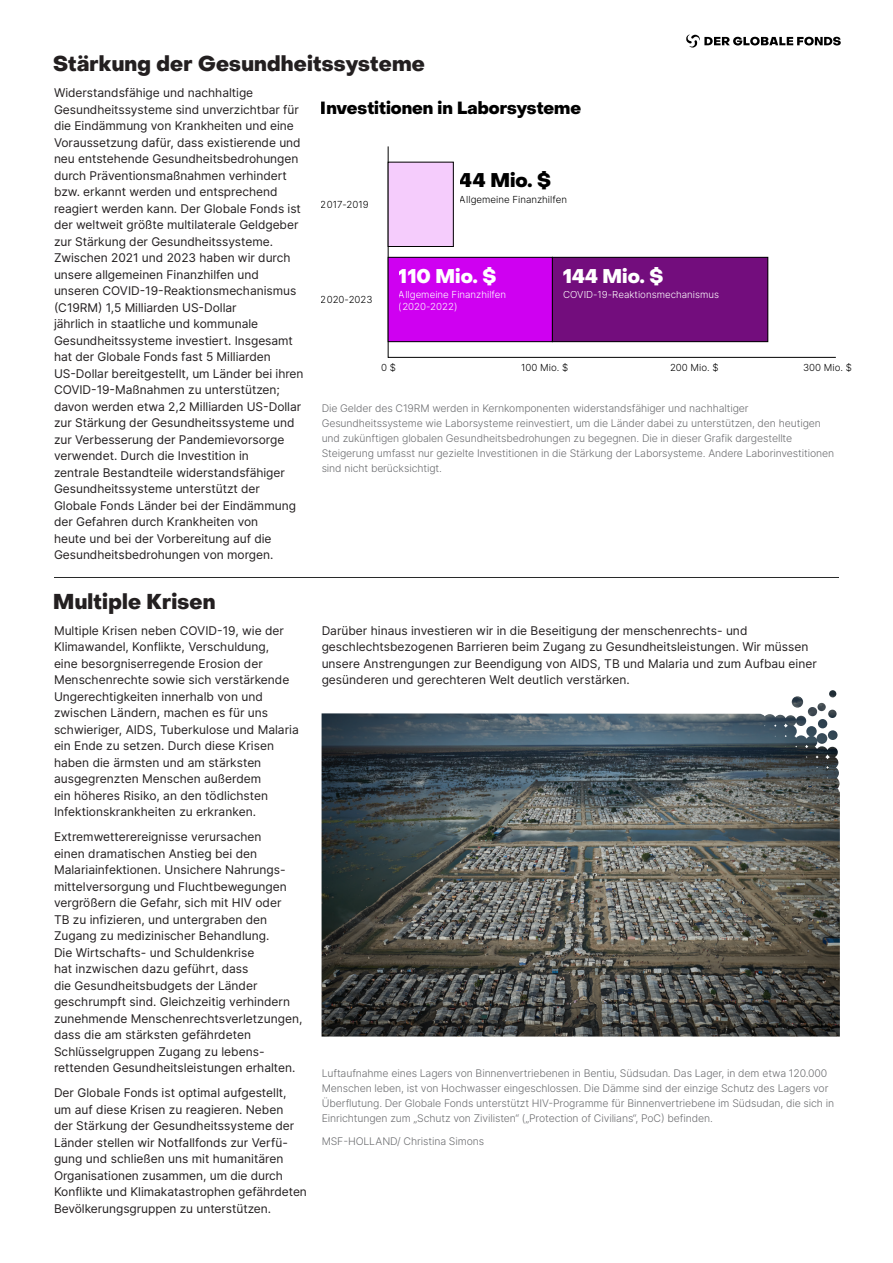
<style>
.page{position:relative;width:893px;height:1263px;background:#fff}
.page>*{position:absolute;margin:0;border:0;box-sizing:border-box;transform-origin:0 0}
.heading{font:800 21px "Object Sans";letter-spacing:.01em;color:#231f20}
.t1{font:800 19.5px "PP Object Sans";color:#fff}
.t2{font:800 19.5px "PP Object Sans";color:#000}
.t3{font:800 17.25px "PP Object Sans";color:#000}
.Body{font:12px/16.5px "Inter";letter-spacing:-.005em;color:#231f20}
.t4{font:300 10.5px/15px "Inter";letter-spacing:-.01em;color:#6c6d70}
.t5{font:300 9.75px "Inter";color:#000}
.t6{font:300 9.75px/11.7px "Inter";color:#fff}
</style>
<div class="page">
<svg style="left:686px;top:35px;width:155px;height:13px"></svg>
<img style="left:322px;top:690px;width:518px;height:346px">
<hr style="left:54px;top:577px;width:785px;height:1px;background:#292a2a">
<svg style="left:388px;top:146px;width:448px;height:212px"></svg>
<div style="left:388px;top:162px;width:65px;height:84px;background:#f5ccfc"></div>
<div style="left:388px;top:162px;width:66px;height:85px;border:1px solid #000"></div>
<div style="left:388px;top:257px;width:164px;height:85px;background:#cf00f1"></div>
<div style="left:388px;top:257px;width:165px;height:85px;border:1px solid #000"></div>
<div style="left:552px;top:257px;width:216px;height:85px;background:#730d7d"></div>
<div style="left:552px;top:257px;width:216px;height:85px;border:1px solid #000"></div>
<p class="heading" style="left:53px;top:50px;width:373px">Stärkung der Gesundheitssysteme</p>
<p class="Body" style="left:54px;top:85px;width:251px">Widerstandsfähige und nachhaltige Gesundheitssysteme sind unverzichtbar für die Eindämmung von Krankheiten und eine Voraussetzung dafür, dass existierende und neu entstehende Gesundheitsbedrohungen durch Präventionsmaßnahmen verhindert bzw. erkannt werden und entsprechend reagiert werden kann. Der Globale Fonds ist der weltweit größte multilaterale Geldgeber zur Stärkung der Gesundheitssysteme.<br>Zwischen 2021 und 2023 haben wir durch unsere allgemeinen Finanzhilfen und unseren COVID-19-Reaktionsmechanismus (C19RM) 1,5 Milliarden US-Dollar<br>jährlich in staatliche und kommunale Gesundheitssysteme investiert. Insgesamt hat der Globale Fonds fast 5 Milliarden US-Dollar bereitgestellt, um Länder bei ihren COVID-19-Maßnahmen zu unterstützen; davon werden etwa 2,2 Milliarden US-Dollar zur Stärkung der Gesundheitssysteme und zur Verbesserung der Pandemievorsorge verwendet. Durch die Investition in<br>zentrale Bestandteile widerstandsfähiger Gesundheitssysteme unterstützt der Globale Fonds Länder bei der Eindämmung der Gefahren durch Krankheiten von<br>heute und bei der Vorbereitung auf die Gesundheitsbedrohungen von morgen.</p>
<p class="heading" style="left:53px;top:589px;width:164px">Multiple Krisen</p>
<p class="Body" style="left:54px;top:622px;width:246px">Multiple Krisen neben COVID-19, wie der Klimawandel, Konflikte, Verschuldung,<br>eine besorgniserregende Erosion der Menschenrechte sowie sich verstärkende Ungerechtigkeiten innerhalb von und zwischen Ländern, machen es für uns schwieriger, AIDS, Tuberkulose und Malaria ein Ende zu setzen. Durch diese Krisen haben die ärmsten und am stärksten ausgegrenzten Menschen außerdem<br>ein höheres Risiko, an den tödlichsten Infektionskrankheiten zu erkranken.</p>
<p class="Body" style="left:54px;top:828px;width:250px">Extremwetterereignisse verursachen<br>einen dramatischen Anstieg bei den Malariainfektionen. Unsichere Nahrungs&shy;mittelversorgung und Fluchtbewegungen vergrößern die Gefahr, sich mit HIV oder<br>TB zu infizieren, und untergraben den Zugang zu medizinischer Behandlung.<br>Die Wirtschafts- und Schuldenkrise<br>hat inzwischen dazu geführt, dass<br>die Gesundheitsbudgets der Länder geschrumpft sind. Gleichzeitig verhindern zunehmende Menschenrechtsverletzungen, dass die am stärksten gefährdeten Schlüsselgruppen Zugang zu lebens&shy;rettenden Gesundheitsleistungen erhalten.</p>
<p class="Body" style="left:54px;top:1084px;width:254px">Der Globale Fonds ist optimal aufgestellt, um auf diese Krisen zu reagieren. Neben<br>der Stärkung der Gesundheitssysteme der Länder stellen wir Notfallfonds zur Verfü&shy;gung und schließen uns mit humanitären Organisationen zusammen, um die durch Konflikte und Klimakatastrophen gefährdeten Bevölkerungsgruppen zu unterstützen.</p>
<h3 class="t3" style="left:321px;top:97px;width:262px">Investitionen in Laborsysteme</h3>
<p class="t5" style="left:321px;top:197px;width:50px">2017-2019</p>
<h2 class="t2" style="left:460px;top:169px;width:93px">44 Mio. $</h2>
<p class="t5" style="left:460px;top:192px;width:109px">Allgemeine Finanzhilfen</p>
<p class="t5" style="left:321px;top:292px;width:53px">2020-2023</p>
<h2 class="t1" style="left:399px;top:264px;width:99px">110 Mio. $</h2>
<p class="t6" style="left:399px;top:289px;width:109px">Allgemeine Finanzhilfen (2020-2022)</p>
<h2 class="t1" style="left:563px;top:264px;width:102px">144 Mio. $</h2>
<p class="t6" style="left:563px;top:289px;width:157px">COVID-19-Reaktionsmechanismus</p>
<p class="t5" style="left:381px;top:361px;width:16px">0 $</p>
<p class="t5" style="left:521px;top:361px;width:49px">100 Mio. $</p>
<p class="t5" style="left:670px;top:361px;width:50px">200 Mio. $</p>
<p class="t5" style="left:803px;top:361px;width:50px">300 Mio. $</p>
<p class="t4" style="left:322px;top:400px;width:514px">Die Gelder des C19RM werden in Kernkomponenten widerstandsfähiger und nachhaltiger Gesundheitssysteme wie Laborsysteme reinvestiert, um die Länder dabei zu unterstützen, den heutigen und zukünftigen globalen Gesundheitsbedrohungen zu begegnen. Die in dieser Grafik dargestellte Steigerung umfasst nur gezielte Investitionen in die Stärkung der Laborsysteme. Andere Laborinvestitionen sind nicht berücksichtigt.</p>
<p class="Body" style="left:322px;top:622px;width:497px">Darüber hinaus investieren wir in die Beseitigung der menschenrechts- und geschlechtsbezogenen Barrieren beim Zugang zu Gesundheitsleistungen. Wir müssen unsere Anstrengungen zur Beendigung von AIDS, TB und Malaria und zum Aufbau einer gesünderen und gerechteren Welt deutlich verstärken.</p>
<p class="t4" style="left:322px;top:1065px;width:514px">Luftaufnahme eines Lagers von Binnenvertriebenen in Bentiu, Südsudan. Das Lager, in dem etwa 120.000<br>Menschen leben, ist von Hochwasser eingeschlossen. Die Dämme sind der einzige Schutz des Lagers vor Überflutung. Der Globale Fonds unterstützt HIV-Programme für Binnenvertriebene im Südsudan, die sich in Einrichtungen zum „Schutz von Zivilisten“ („Protection of Civilians“, PoC) befinden.</p>
<p class="t4" style="left:322px;top:1134px;width:164px">MSF-HOLLAND/ Christina Simons</p>
</div>
